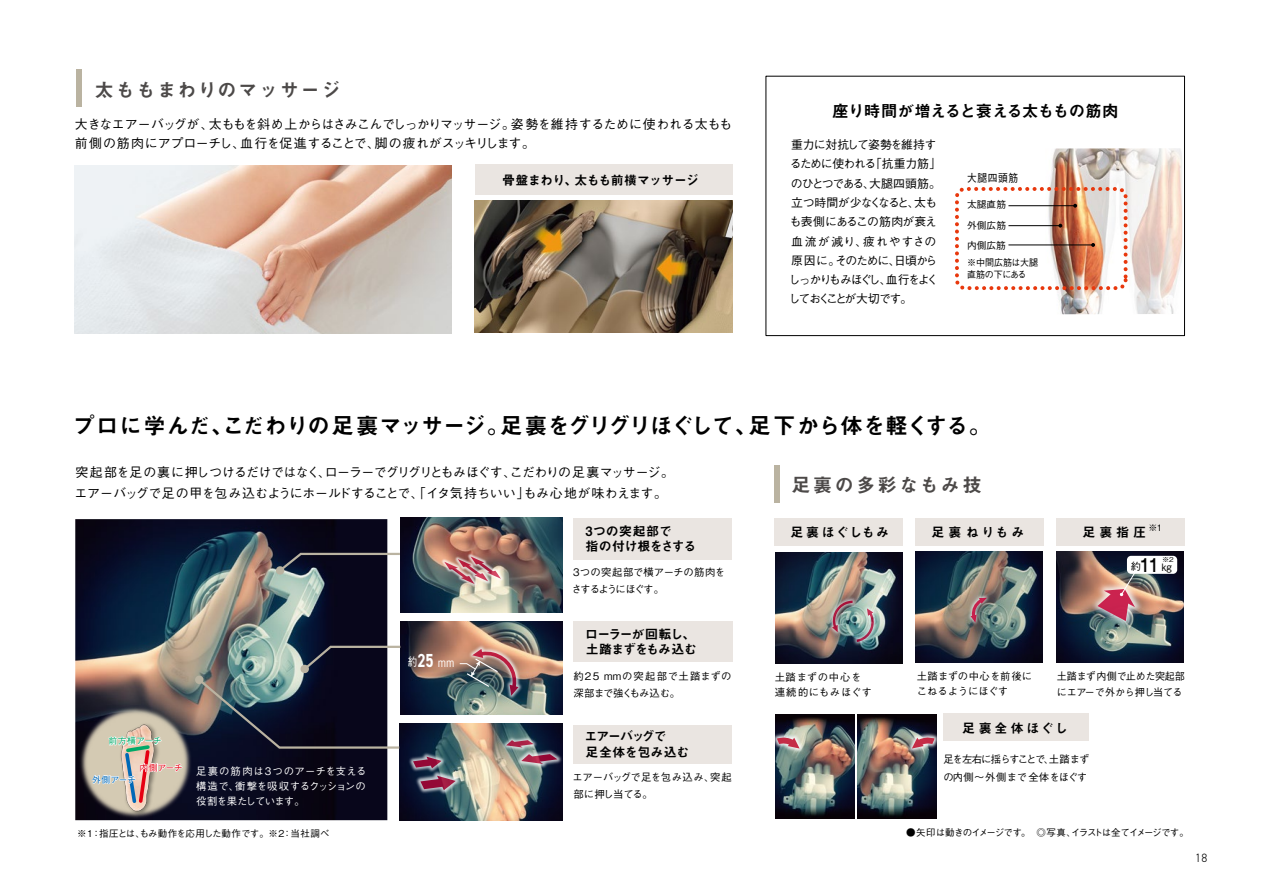
<style>
.page{position:relative;width:1263px;height:893px;background:#fff}
.page>*{position:absolute;margin:0;border:0;box-sizing:border-box;transform-origin:0 0}
.t1{font:22.35px "Midashi Go Pro MB31";letter-spacing:-.04em;color:#000}
.t2{font:18.9px "Midashi Go Pro MB31";letter-spacing:.1em;color:#4c4948}
.t3{font:18.9px "Midashi Go Pro MB31";letter-spacing:.14em;color:#4c4948}
.t4{font:16.35px "Midashi Go Pro MB31";letter-spacing:-.035em;color:#000}
.t5{font:500 12.9px/20.7px "Gothic BBB Pro";letter-spacing:-.03em;color:#000}
.t6{font:12.9px/15.6px "Midashi Go Pro MB31";letter-spacing:-.015em;color:#000}
.t7{font:12.9px/15.6px "Midashi Go Pro MB31";letter-spacing:-.07em;color:#000}
.t8{font:12.9px "Midashi Go Pro MB31";letter-spacing:-.05em;color:#000}
.t9{font:12.9px/15.5px "Midashi Go Pro MB31";letter-spacing:-.045em;color:#000}
.t10{font:12.9px "Midashi Go Pro MB31";letter-spacing:.22em;color:#000}
.t11{font:12.9px "Midashi Go Pro MB31";letter-spacing:.105em;color:#000}
.t12{font:300 12.15px "DIN2014";color:#000}
.t13{font:500 11.85px/19.4px "Gothic BBB Pro";letter-spacing:-.075em;color:#000}
.t14{font:500 11.85px "Gothic BBB Pro";color:#fff;scale:.8 1}
.t15{font:500 11.1px "Gothic BBB Pro";letter-spacing:.06em;color:#000;scale:.88 1}
.t16{font:500 10.35px/15.6px "Gothic BBB Pro";letter-spacing:-.015em;color:#000}
.t17{font:500 10.35px/15.3px "Gothic BBB Pro";letter-spacing:.01em;color:#fff;text-align:justify}
.t18{font:500 10.35px/17.2px "Gothic BBB Pro";letter-spacing:-.07em;color:#000}
.t19{font:500 10.35px/17.2px "Gothic BBB Pro";letter-spacing:.03em;color:#000}
.t20{font:500 10.35px/17.2px "Gothic BBB Pro";letter-spacing:-.045em;color:#000}
.t21{font:500 10.35px/15.6px "Gothic BBB Pro";letter-spacing:.06em;color:#000}
.t22{font:500 10.2px "Gothic BBB Pro";color:#000}
.t23{font:500 9.75px/20.5px "Gothic BBB Pro";color:#000}
.t24{font:500 9.45px "Gothic BBB Pro";letter-spacing:-.065em;color:#000}
.t25{font:500 9.45px "Gothic BBB Pro";letter-spacing:-.01em;color:#000}
.t26{font:500 9.45px/12.1px "Gothic BBB Pro";letter-spacing:-.03em;color:#000;scale:.95 1}
.t27{font:500 8.85px "Gothic BBB Pro";letter-spacing:.03em;color:#00a968}
.t28{font:500 8.85px "Gothic BBB Pro";letter-spacing:-.035em;color:#0068b7}
.t29{font:500 8.85px "Gothic BBB Pro";letter-spacing:-.055em;color:#e60012}
.t30{font:500 8.85px "Gothic BBB Pro";color:#000}
.t31{font:500 6.75px "Gothic BBB Pro";color:#000;scale:1.09 1}
.s1{font-family:"DIN2014";font-weight:700;font-size:18.9px}
.s2{font-family:"Midashi Go Pro MB31";font-weight:400;font-size:18.9px}
</style>
<div class="page">
<img style="left:75px;top:519px;width:312px;height:301px">
<img style="left:400px;top:640px;width:16px;height:60px">
<img style="left:416px;top:593px;width:147px;height:107px">
<div style="left:573px;top:518px;width:159px;height:41px;background:#eae5e1"></div>
<div style="left:573px;top:621px;width:159px;height:41px;background:#eae5e1"></div>
<div style="left:573px;top:725px;width:159px;height:39px;background:#eae5e1"></div>
<img style="left:557px;top:518px;width:5px;height:94px">
<img style="left:544px;top:517px;width:13px;height:118px">
<img style="left:531px;top:517px;width:13px;height:120px">
<img style="left:400px;top:517px;width:131px;height:123px">
<img style="left:444px;top:556px;width:57px;height:28px">
<svg style="left:275px;top:552px;width:127px;height:23px;background:#393a49"></svg>
<img style="left:357px;top:700px;width:93px;height:121px">
<img style="left:363px;top:719px;width:150px;height:102px">
<svg style="left:420px;top:776px;width:30px;height:14px"></svg>
<img style="left:450px;top:684px;width:113px;height:119px">
<img style="left:465px;top:697px;width:98px;height:123px">
<svg style="left:521px;top:754px;width:36px;height:10px"></svg>
<svg style="left:195px;top:645px;width:208px;height:105px;background:#3e4652"></svg>
<img style="left:75px;top:656px;width:167px;height:165px">
<img style="left:109px;top:719px;width:59px;height:100px">
<img style="left:113px;top:723px;width:48px;height:89px">
<svg style="left:91px;top:733px;width:92px;height:72px;background:#cabdae"></svg>
<img style="left:459px;top:649px;width:59px;height:47px">
<img style="left:1022px;top:148px;width:160px;height:166px">
<div style="left:955px;top:187px;width:172px;height:103px;border:4px dashed #e8380d;border-radius:8px"></div>
<hr style="left:1008px;top:205px;width:67px;height:1px;background:#000">
<svg style="left:1073px;top:204px;width:4px;height:4px"></svg>
<hr style="left:1008px;top:245px;width:85px;height:1px;background:#000">
<svg style="left:1091px;top:243px;width:4px;height:4px"></svg>
<hr style="left:1008px;top:225px;width:52px;height:1px;background:#000">
<svg style="left:1058px;top:224px;width:4px;height:4px"></svg>
<div style="left:766px;top:76px;width:419px;height:260px;border:1px solid #000"></div>
<div style="left:475px;top:164px;width:258px;height:31px;background:#eae5e1"></div>
<img style="left:475px;top:200px;width:258px;height:132px">
<img style="left:75px;top:165px;width:376px;height:169px">
<img style="left:775px;top:805px;width:80px;height:14px">
<img style="left:857px;top:805px;width:79px;height:14px">
<div style="left:774px;top:518px;width:128px;height:27px;background:#eae5e1"></div>
<div style="left:915px;top:518px;width:128px;height:27px;background:#eae5e1"></div>
<div style="left:1056px;top:518px;width:128px;height:27px;background:#eae5e1"></div>
<div style="left:943px;top:713px;width:146px;height:27px;background:#eae5e1"></div>
<img style="left:776px;top:545px;width:127px;height:119px">
<img style="left:831px;top:601px;width:45px;height:41px">
<img style="left:915px;top:545px;width:126px;height:118px">
<svg style="left:970px;top:598px;width:17px;height:25px"></svg>
<img style="left:775px;top:714px;width:216px;height:91px">
<svg style="left:777px;top:737px;width:23px;height:11px"></svg>
<svg style="left:912px;top:737px;width:22px;height:11px"></svg>
<img style="left:1041px;top:532px;width:144px;height:131px">
<img style="left:1097px;top:565px;width:43px;height:56px">
<div style="left:1127px;top:556px;width:50px;height:18px;background:#fff;border-radius:4px"></div>
<div style="left:77px;top:70px;width:5px;height:37px;background:#bab3a1"></div>
<div style="left:774px;top:465px;width:5px;height:37px;background:#bab3a1"></div>
<h2 class="t2" style="left:95px;top:75px;width:247px">太ももまわりのマッサージ</h2>
<p class="t5" style="left:75px;top:113px;width:659px;line-height:19px">大きなエアーバッグが、太ももを斜め上からはさみこんでしっかりマッサージ。姿勢を維持するために使われる太もも前側の筋肉にアプローチし、血行を促進することで、脚の疲れがスッキリします。</p>
<p class="t8" style="left:502px;top:170px;width:199px">骨盤まわり、太もも前横マッサージ</p>
<p class="t4" style="left:832px;top:98px;width:288px">座り時間が増えると衰える太ももの筋肉</p>
<p class="t13" style="left:789px;top:134px;width:154px">重力に対抗して姿勢を維持するために使われる「抗重力筋」のひとつである、大腿四頭筋。立つ時間が少なくなると、太もも表側にあるこの筋肉が衰え血流が減り、疲れやすさの原因に。そのために、日頃からしっかりもみほぐし、血行をよくしておくことが大切です。</p>
<p class="t15" style="left:967px;top:168px;width:59px">大腿四頭筋</p>
<p class="t23" style="left:967px;top:193px;width:40px">太腿直筋外側広筋</p>
<p class="t23" style="left:967px;top:234px;width:40px">内側広筋</p>
<p class="t26" style="left:967px;top:255px;width:76px">※中間広筋は大腿直筋の下にある</p>
<h1 class="t1" style="left:73px;top:408px;width:920px">プロに学んだ、こだわりの足裏マッサージ。足裏をグリグリほぐして、足下から体を軽くする。</h1>
<p class="t5" style="left:75px;top:460px;width:601px">突起部を足の裏に押しつけるだけではなく、ローラーでグリグリともみほぐす、こだわりの足裏マッサージ。エアーバッグで足の甲を包み込むようにホールドすることで、「イタ気持ちいい」もみ心地が味わえます。</p>
<h2 class="t3" style="left:792px;top:469px;width:192px">足裏の多彩なもみ技</h2>
<p class="t27" style="left:108px;top:734px;width:55px">前方横アーチ</p>
<p class="t28" style="left:92px;top:772px;width:45px">外側アーチ</p>
<p class="t29" style="left:139px;top:760px;width:45px">内側アーチ</p>
<p class="t17" style="left:196px;top:762px;width:172px">足裏の筋肉は3つのアーチを支える構造で、衝撃を吸収するクッションの役割を果たしています。</p>
<p class="t14" style="left:408px;top:653px;width:59px">約<span class="s1">25</span> mm</p>
<p class="t6" style="left:586px;top:521px;width:112px">3つの突起部で<br>指の付け根をさする</p>
<p class="t20" style="left:571px;top:562px;width:155px">３つの突起部で横アーチの筋肉をさするようにほぐす。</p>
<p class="t7" style="left:585px;top:625px;width:113px">ローラーが回転し、土踏まずをもみ込む</p>
<p class="t19" style="left:573px;top:666px;width:160px">約25 mmの突起部で土踏まずの深部まで強くもみ込む。</p>
<p class="t9" style="left:585px;top:727px;width:106px">エアーバッグで<br>足全体を包み込む</p>
<p class="t16" style="left:573px;top:767px;width:161px;line-height:17.2px">エアーバッグで足を包み込み、突起部に押し当てる。</p>
<p class="t11" style="left:791px;top:522px;width:100px">足裏ほぐしもみ</p>
<p class="t6" style="left:931px;top:523px;width:94px">足裏ねりもみ</p>
<p class="t30" style="left:1148px;top:520px;width:16px">※1</p>
<p class="t22" style="left:1131px;top:559px;width:42px">約<span class="s2">11</span> kg</p>
<p class="t6" style="left:1082px;top:523px;width:65px">足裏指圧</p>
<p class="t31" style="left:1162px;top:554px;width:12px">※2</p>
<p class="t21" style="left:775px;top:668px;width:99px">土踏まずの中心を連続的にもみほぐす</p>
<p class="t16" style="left:917px;top:667px;width:117px">土踏まずの中心を前後にこねるようにほぐす</p>
<p class="t16" style="left:1057px;top:667px;width:129px">土踏まず内側で止めた突起部にエアーで外から押し当てる</p>
<p class="t10" style="left:962px;top:718px;width:107px">足裏全体ほぐし</p>
<p class="t18" style="left:943px;top:750px;width:148px">足を左右に揺らすことで、土踏まずの内側～外側まで全体をほぐす</p>
<p class="t25" style="left:77px;top:826px;width:254px">※1：指圧とは、もみ動作を応用した動作です。※2：当社調べ</p>
<p class="t24" style="left:906px;top:825px;width:284px">●矢印は動きのイメージです。　◎写真、イラストは全てイメージです。</p>
<p class="t12" style="left:1195px;top:851px;width:14px">18</p>
</div>
